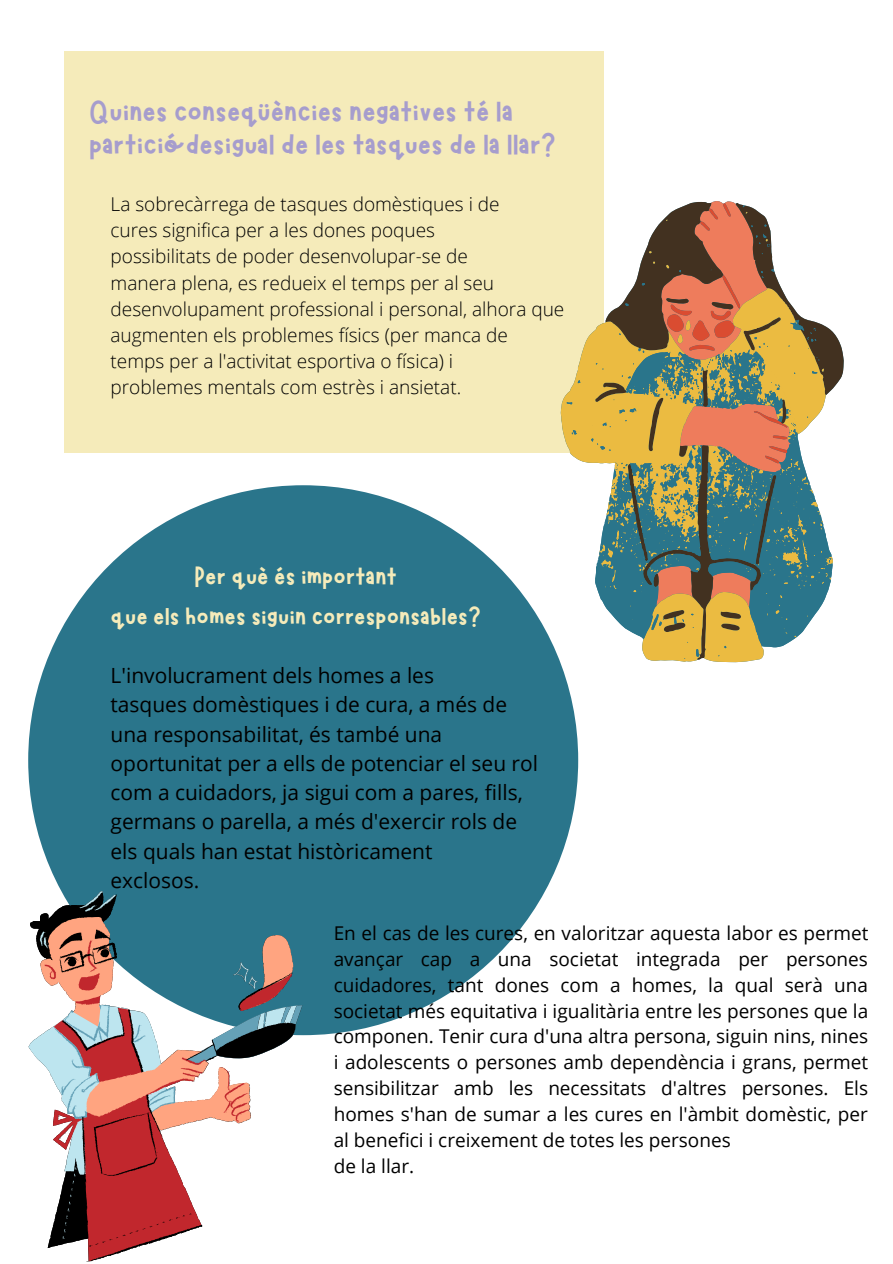
<style>
.page{position:relative;width:893px;height:1264px;background:#fff}
.page>*{position:absolute;margin:0;border:0;box-sizing:border-box;transform-origin:0 0}
.t1{font:34.05px/32.5px "Marykate";color:#a69dcd}
.t2{font:28.95px/39.9px "Marykate";color:#f5ebba;text-align:center}
.t3{font:21px/29.2px "Open Sans";color:#000}
.t4{font:19.05px/25.8px "Open Sans";color:#000}
.t5{font:300 19.05px/26.2px "Open Sans";color:#000}
</style>
<div class="page">
<div style="left:64px;top:52px;width:539px;height:401px;background:#f5ebba"></div>
<svg style="left:603px;top:202px;width:241px;height:187px"></svg>
<svg style="left:560px;top:212px;width:273px;height:450px"></svg>
<svg style="left:566px;top:205px;width:266px;height:454px"></svg>
<div style="left:28px;top:485px;width:550px;height:550px;background:#2a758b;border-radius:50%"></div>
<svg style="left:30px;top:892px;width:272px;height:356px"></svg>
<svg style="left:59px;top:929px;width:237px;height:332px"></svg>
<h1 class="t1" style="left:89px;top:93px;width:468px">Quines conseqüències negatives té la partició desigual de les tasques de la llar?</h1>
<p class="t5" style="left:111px;top:190px;width:455px">La sobrecàrrega de tasques domèstiques i de<br>cures significa per a les dones poques<br>possibilitats de poder desenvolupar-se de<br>manera plena, es redueix el temps per al seu desenvolupament professional i personal, alhora que augmenten els problemes físics (per manca de temps per a l'activitat esportiva o física) i<br>problemes mentals com estrès i ansietat.</p>
<h2 class="t2" style="left:111px;top:554px;width:372px">Per què és important<br>que els homes siguin corresponsables?</h2>
<p class="t3" style="left:111px;top:660px;width:429px">L'involucrament dels homes a les<br>tasques domèstiques i de cura, a més de una responsabilitat, és també una oportunitat per a ells de potenciar el seu rol com a cuidadors, ja sigui com a pares, fills, germans o parella, a més d'exercir rols de els quals han estat històricament<br>exclosos.</p>
<p class="t4" style="left:334px;top:919px;width:536px">En el cas de les cures, en valoritzar aquesta labor es permet avançar cap a una societat integrada per persones cuidadores, tant dones com a homes, la qual serà una societat més equitativa i igualitària entre les persones que la componen. Tenir cura d'una altra persona, siguin nins, nines i adolescents o persones amb dependència i grans, permet sensibilitzar amb les necessitats d'altres persones. Els homes s'han de sumar a les cures en l'àmbit domèstic, per al benefici i creixement de totes les persones<br>de la llar.</p>
</div>
